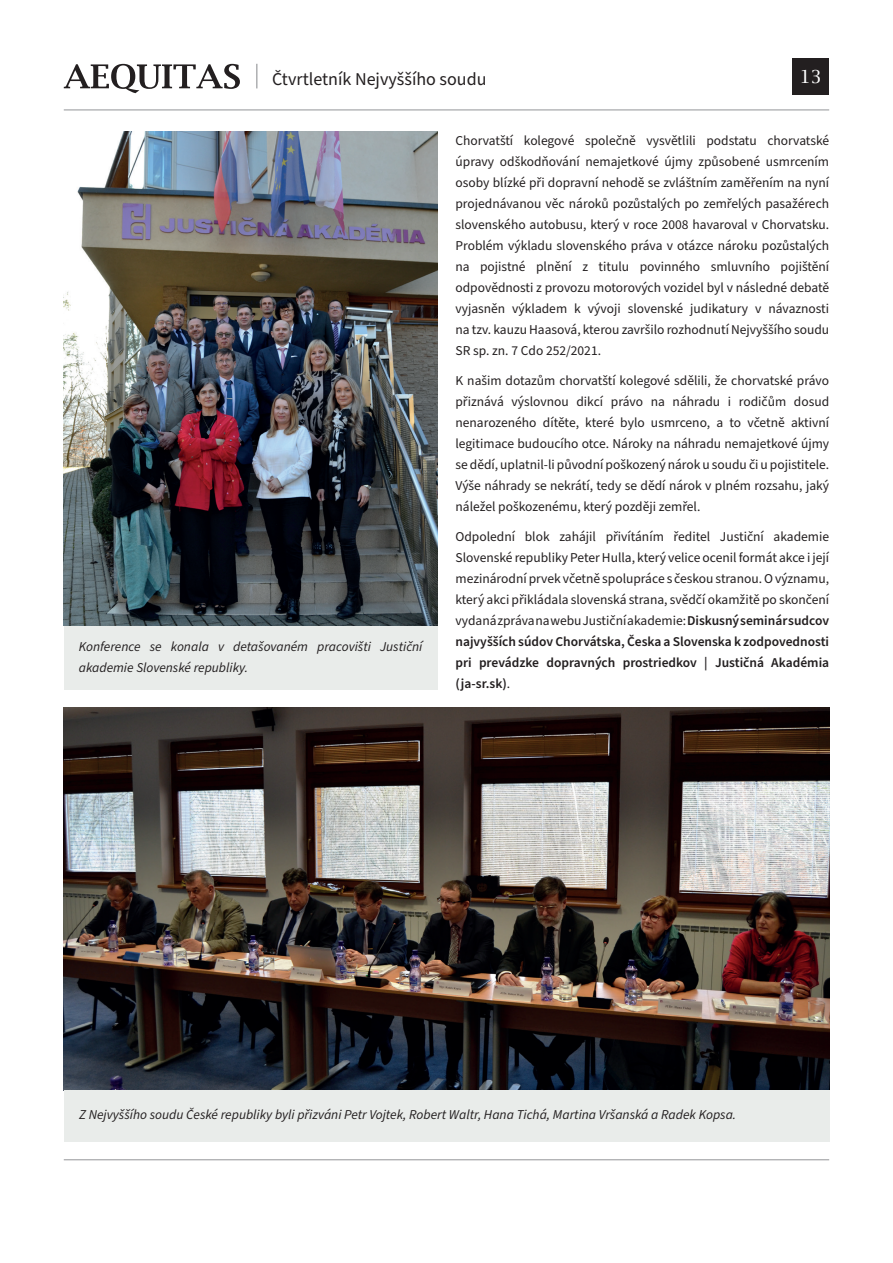
<style>
.page{position:relative;width:893px;height:1263px;background:#fff}
.page>*{position:absolute;margin:0;border:0;box-sizing:border-box;transform-origin:0 0}
.t1{font:18px "Source Sans Pro";color:#231f20}
.t2{font:18px "Lucida Bright";color:#fff}
.t3{font:13.5px/21px "Source Sans Pro";color:#231f20;text-align:justify}
.t4{font:italic 13.5px/21px "Source Sans Pro";color:#231f20}
.s1{font-weight:600}
</style>
<div class="page">
<div style="left:792px;top:59px;width:37px;height:36px;background:#231f20"></div>
<svg style="left:64px;top:64px;width:176px;height:29px"></svg>
<hr style="left:64px;top:110px;width:765px;height:1px;background:#939598">
<svg style="left:256px;top:64px;width:1px;height:24px"></svg>
<hr style="left:64px;top:1159px;width:765px;height:1px;background:#939598">
<img style="left:64px;top:131px;width:373px;height:495px">
<div style="left:64px;top:626px;width:373px;height:63px;background:#e9ecea"></div>
<img style="left:64px;top:707px;width:765px;height:383px">
<div style="left:64px;top:1090px;width:765px;height:52px;background:#e9ecea"></div>
<h1 class="t1" style="left:272px;top:67px;width:216px">Čtvrtletník Nejvyššího soudu</h1>
<h1 class="t2" style="left:800px;top:66px;width:23px">13</h1>
<p class="t4" style="left:79px;top:636px;width:345px">Konference se konala v detašovaném pracovišti Justiční akademie Slovenské republiky.</p>
<p class="t3" style="left:455px;top:131px;width:375px">Chorvatští kolegové společně vysvětlili podstatu chorvatské úpravy odškodňování nemajetkové újmy způsobené usmrcením osoby blízké při dopravní nehodě se zvláštním zaměřením na nyní projednávanou věc nároků pozůstalých po zemřelých pasažérech slovenského autobusu, který v roce 2008 havaroval v Chorvatsku.<br>Problém výkladu slovenského práva v otázce nároku pozůstalých na pojistné plnění z titulu povinného smluvního pojištění odpovědnosti z provozu motorových vozidel byl v následné debatě vyjasněn výkladem k vývoji slovenské judikatury v návaznosti na tzv. kauzu Haasová, kterou završilo rozhodnutí Nejvyššího soudu SR sp. zn. 7 Cdo 252/2021.</p>
<p class="t3" style="left:455px;top:371px;width:375px">K našim dotazům chorvatští kolegové sdělili, že chorvatské právo přiznává výslovnou dikcí právo na náhradu i rodičům dosud nenarozeného dítěte, které bylo usmrceno, a to včetně aktivní legitimace budoucího otce. Nároky na náhradu nemajetkové újmy se dědí, uplatnil-li původní poškozený nárok u soudu či u pojistitele.<br>Výše náhrady se nekrátí, tedy se dědí nárok v plném rozsahu, jaký náležel poškozenému, který později zemřel.</p>
<p class="t3" style="left:455px;top:527px;width:375px">Odpolední blok zahájil přivítáním ředitel Justiční akademie Slovenské republiky Peter Hulla, který velice ocenil formát akce i její mezinárodní prvek včetně spolupráce s českou stranou. O významu, který akci přikládala slovenská strana, svědčí okamžitě po skončení vydaná zpráva na webu Justiční akademie: <span class="s1">Diskusný seminár sudcov najvyšších súdov Chorvátska, Česka a Slovenska k zodpovednosti pri prevádzke dopravných prostriedkov | Justičná Akadémia (ja-sr.sk)</span>.</p>
<p class="t4" style="left:79px;top:1105px;width:658px">Z Nejvyššího soudu České republiky byli přizváni Petr Vojtek, Robert Waltr, Hana Tichá, Martina Vršanská a Radek Kopsa.</p>
</div>
